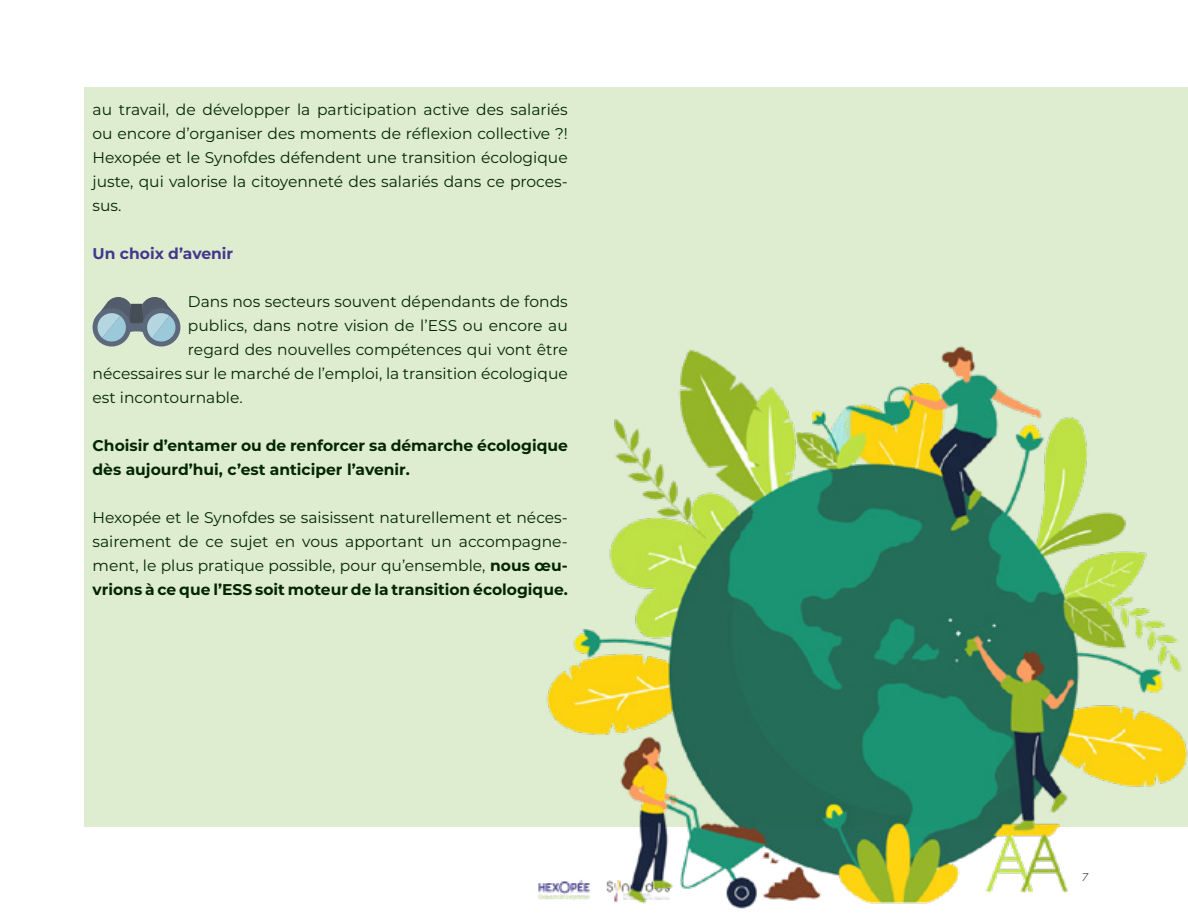
<style>
.page{position:relative;width:1188px;height:918px;background:#fff}
.page>*{position:absolute;margin:0;border:0;box-sizing:border-box;transform-origin:0 0}
.t1{font:15.45px/24px "Montserrat";color:#022601;text-align:justify}
.t2{font:700 15.45px/24px "Montserrat";color:#022601}
.t3{font:700 15.45px "Montserrat";color:#42388c}
.t4{font:300 11.55px "Futura PT";color:#000}
.s1{font-weight:700}
</style>
<div class="page">
<div style="left:84px;top:87px;width:1104px;height:739px;background:#deedd0"></div>
<img style="left:494px;top:346px;width:694px;height:563px">
<svg style="left:93px;top:308px;width:38px;height:39px"></svg>
<div style="left:142px;top:308px;width:38px;height:39px;background:#5c697d;border-radius:50%"></div>
<svg style="left:94px;top:297px;width:83px;height:45px"></svg>
<p class="t1" style="left:93px;top:97px;width:477px">au travail, de développer la participation active des salariés ou encore d’organiser des moments de réflexion collective ?!<br>Hexopée et le Synofdes défendent une transition écologique juste, qui valorise la citoyenneté des salariés dans ce proces&shy;sus.</p>
<p class="t3" style="left:93px;top:243px;width:142px">Un choix d’avenir</p>
<p class="t1" style="left:188px;top:289px;width:381px">Dans nos secteurs souvent dépendants de fonds</p>
<p class="t1" style="left:188px;top:313px;width:381px">publics, dans notre vision de l’ESS ou encore au</p>
<p class="t1" style="left:188px;top:337px;width:381px">regard des nouvelles compétences qui vont être</p>
<p class="t1" style="left:93px;top:361px;width:477px">nécessaires sur le marché de l’emploi, la transition écologique</p>
<p class="t1" style="left:93px;top:385px;width:152px">est incontournable.</p>
<p class="t2" style="left:93px;top:433px;width:477px">Choisir d’entamer ou de renforcer sa démarche écologique dès aujourd’hui, c’est anticiper l’avenir.</p>
<p class="t1" style="left:93px;top:505px;width:477px">Hexopée et le Synofdes se saisissent naturellement et néces&shy;sairement de ce sujet en vous apportant un accompagne&shy;ment, le plus pratique possible, pour qu’ensemble, <span class="s1">nous œu&shy;vrions à ce que l’ESS soit moteur de la transition écologique.</span></p>
<p class="t4" style="left:1082px;top:870px;width:8px">7</p>
</div>
